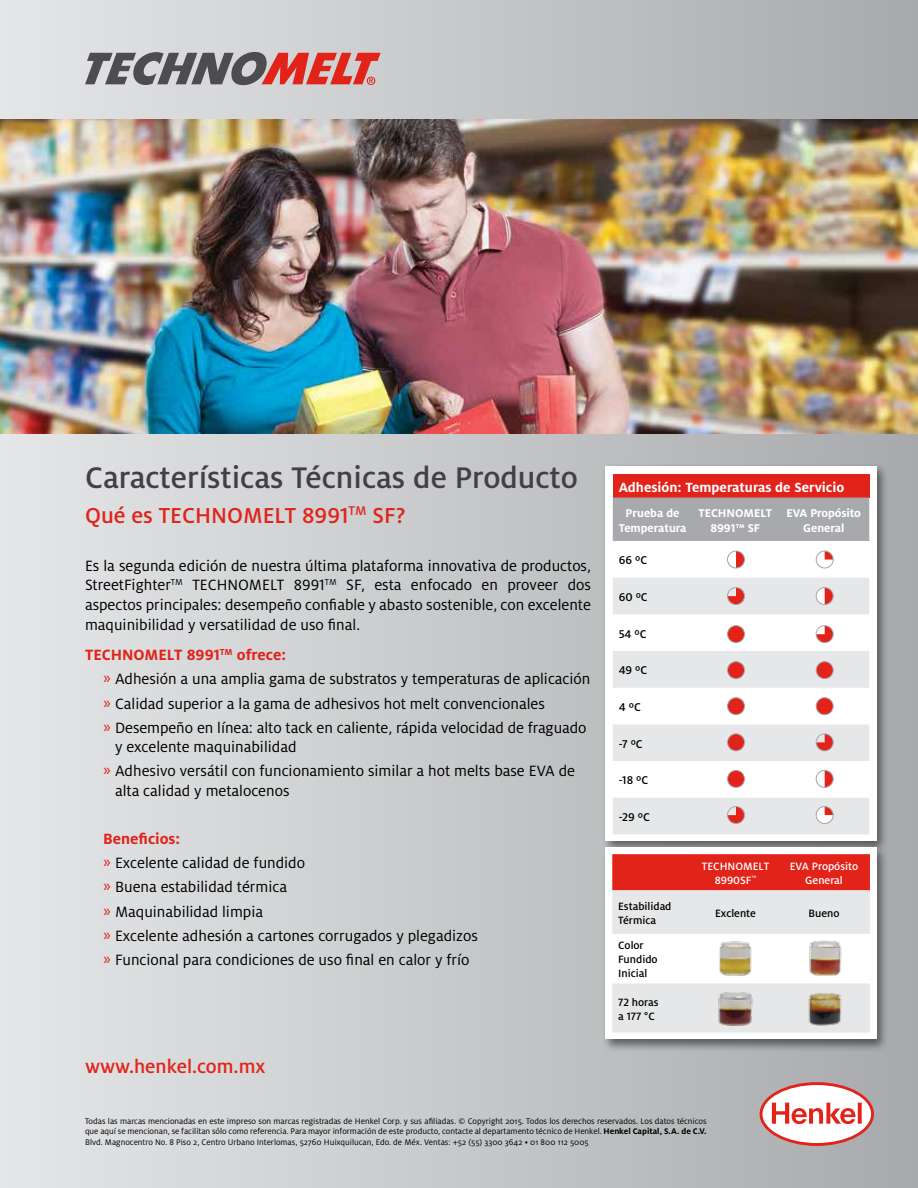
<style>
.page{position:relative;width:918px;height:1188px;background:#fff}
.page>*{position:absolute;margin:0;border:0;box-sizing:border-box;transform-origin:0 0}
.t1{font:500 33px "Henkel Milo";color:#414042}
.t2{font:500 24px "Henkel Milo";color:#e2231a}
.t3{font:500 21px "Henkel Milo";color:#e2231a}
.t4{font:16.5px/24px "Henkel Milo";color:#000}
.t5{font:700 14.7px "Henkel Milo";color:#fff}
.t6{font:700 12.45px/15px "Henkel Milo";color:#fff;text-align:center}
.t7{font:500 12.45px "Henkel Milo";color:#000}
.t8{font:500 11.7px/14.1px "Henkel Milo";color:#000}
.t9{font:500 11.7px/14.1px "Henkel Milo";color:#fff;text-align:center}
.t10{font:9px/10.8px "Henkel Milo";color:#000;text-align:justify}
.s1{font-weight:700;color:#e2231a}
.s2{color:#e2231a}
.s3{font-weight:700}
</style>
<div class="page">
<div style="left:0;top:0;width:918px;height:1188px;background:linear-gradient(to right,#e5e6e8,#a7aaac)"></div>
<svg style="left:85px;top:52px;width:296px;height:33px;background:#a57a7a"></svg>
<svg style="left:760px;top:1082px;width:114px;height:64px"></svg>
<img style="left:0;top:119px;width:918px;height:315px">
<div style="left:601px;top:463px;width:288px;height:391px;background:#000;opacity:.5"></div>
<div style="left:606px;top:466px;width:271px;height:375px;background:#fff"></div>
<div style="left:601px;top:845px;width:288px;height:207px;background:#000;opacity:.5"></div>
<div style="left:606px;top:848px;width:271px;height:191px;background:#fff"></div>
<div style="left:613px;top:474px;width:256px;height:24px;background:#e2231a"></div>
<div style="left:613px;top:498px;width:256px;height:43px;background:#a7a9ac"></div>
<svg style="left:613px;top:578px;width:256px;height:256px;fill:#e6e7e8"></svg>
<svg style="left:612px;top:854px;width:258px;height:179px"></svg>
<img style="left:716px;top:939px;width:38px;height:37px">
<img style="left:716px;top:990px;width:38px;height:38px">
<img style="left:806px;top:939px;width:38px;height:37px">
<img style="left:806px;top:990px;width:38px;height:38px">
<div style="left:728px;top:551px;width:17px;height:17px;background:#e2231a;border-radius:50%"></div>
<svg style="left:728px;top:551px;width:8px;height:17px"></svg>
<div style="left:727px;top:551px;width:18px;height:17px;border:1px solid #a7a9ac;border-radius:50%"></div>
<svg style="left:728px;top:588px;width:17px;height:17px"></svg>
<div style="left:727px;top:587px;width:18px;height:18px;border:1px solid #a7a9ac;border-radius:50%"></div>
<svg style="left:728px;top:807px;width:17px;height:17px"></svg>
<div style="left:727px;top:806px;width:18px;height:18px;border:1px solid #a7a9ac;border-radius:50%"></div>
<svg style="left:816px;top:734px;width:17px;height:17px"></svg>
<div style="left:816px;top:733px;width:18px;height:18px;border:1px solid #a7a9ac;border-radius:50%"></div>
<svg style="left:816px;top:626px;width:17px;height:17px"></svg>
<div style="left:816px;top:625px;width:18px;height:18px;border:1px solid #a7a9ac;border-radius:50%"></div>
<div style="left:816px;top:588px;width:17px;height:17px;background:#e2231a;border-radius:50%"></div>
<svg style="left:816px;top:588px;width:9px;height:17px"></svg>
<div style="left:816px;top:587px;width:18px;height:18px;border:1px solid #a7a9ac;border-radius:50%"></div>
<div style="left:728px;top:626px;width:17px;height:17px;background:#e2231a;border-radius:50%"></div>
<div style="left:727px;top:625px;width:18px;height:18px;border:1px solid #a7a9ac;border-radius:50%"></div>
<div style="left:728px;top:662px;width:17px;height:17px;background:#e2231a;border-radius:50%"></div>
<div style="left:727px;top:661px;width:18px;height:18px;border:1px solid #a7a9ac;border-radius:50%"></div>
<div style="left:816px;top:662px;width:17px;height:17px;background:#e2231a;border-radius:50%"></div>
<div style="left:816px;top:661px;width:18px;height:18px;border:1px solid #a7a9ac;border-radius:50%"></div>
<div style="left:728px;top:698px;width:17px;height:17px;background:#e2231a;border-radius:50%"></div>
<div style="left:727px;top:697px;width:18px;height:18px;border:1px solid #a7a9ac;border-radius:50%"></div>
<div style="left:816px;top:698px;width:17px;height:17px;background:#e2231a;border-radius:50%"></div>
<div style="left:816px;top:697px;width:18px;height:18px;border:1px solid #a7a9ac;border-radius:50%"></div>
<div style="left:728px;top:734px;width:17px;height:17px;background:#e2231a;border-radius:50%"></div>
<div style="left:727px;top:733px;width:18px;height:18px;border:1px solid #a7a9ac;border-radius:50%"></div>
<div style="left:728px;top:770px;width:17px;height:17px;background:#e2231a;border-radius:50%"></div>
<div style="left:727px;top:770px;width:18px;height:18px;border:1px solid #a7a9ac;border-radius:50%"></div>
<div style="left:816px;top:770px;width:17px;height:17px;background:#e2231a;border-radius:50%"></div>
<svg style="left:816px;top:770px;width:9px;height:17px"></svg>
<div style="left:816px;top:770px;width:18px;height:18px;border:1px solid #a7a9ac;border-radius:50%"></div>
<svg style="left:816px;top:551px;width:17px;height:17px"></svg>
<div style="left:816px;top:551px;width:18px;height:17px;border:1px solid #a7a9ac;border-radius:50%"></div>
<svg style="left:816px;top:807px;width:17px;height:17px"></svg>
<div style="left:816px;top:806px;width:18px;height:18px;border:1px solid #a7a9ac;border-radius:50%"></div>
<h1 class="t1" style="left:85px;top:460px;width:494px">Características Técnicas de Producto</h1>
<h2 class="t2" style="left:85px;top:503px;width:322px">Qué es TECHNOMELT 8991<sup>TM</sup> SF?</h2>
<p class="t4" style="left:85px;top:556px;width:508px;line-height:19.8px;text-align:justify">Es la segunda edición de nuestra última plataforma innovativa de productos, StreetFighter<sup>TM</sup> TECHNOMELT 8991<sup>TM</sup> SF, esta enfocado en proveer dos aspectos principales: desempeño confiable y abasto sostenible, con excelente maquinibilidad y versatilidad de uso final.</p>
<p class="t4" style="left:103px;top:643px;width:489px;text-indent:-18px"><span class="s1">TECHNOMELT 8991</span><sup>TM</sup> <span class="s1">ofrece:<br></span><span class="s2">»</span> Adhesión a una amplia gama de substratos y temperaturas de aplicación <span class="s2">»</span> Calidad superior a la gama de adhesivos hot melt convencionales<br><span class="s2">»</span> Desempeño en línea: alto tack en caliente, rápida velocidad de fraguado</p>
<p class="t4" style="left:103px;top:735px;width:474px;text-indent:12px">y excelente maquinabilidad<br><span class="s2">»</span> Adhesivo versátil con funcionamiento similar a hot melts base EVA de</p>
<p class="t4" style="left:115px;top:779px;width:176px">alta calidad y metalocenos</p>
<p class="t4" style="left:103px;top:827px;width:376px"><span class="s1">Beneficios:<br></span><span class="s2">»</span> Excelente calidad de fundido<br><span class="s2">»</span> Buena estabilidad térmica<br><span class="s2">»</span> Maquinabilidad limpia<br><span class="s2">»</span> Excelente adhesión a cartones corrugados y plegadizos <span class="s2">»</span> Funcional para condiciones de uso final en calor y frío</p>
<p class="t3" style="left:85px;top:1054px;width:182px">www.henkel.com.mx</p>
<p class="t5" style="left:619px;top:479px;width:227px">Adhesión: Temperaturas de Servicio</p>
<p class="t6" style="left:619px;top:505px;width:69px">Prueba de<br>Temperatura</p>
<p class="t6" style="left:698px;top:505px;width:75px">TECHNOMELT<br>8991™ SF</p>
<p class="t6" style="left:787px;top:505px;width:76px">EVA Propósito<br>General</p>
<p class="t7" style="left:619px;top:554px;width:30px">66 ºC</p>
<p class="t7" style="left:619px;top:590px;width:31px">60 ºC</p>
<p class="t7" style="left:619px;top:627px;width:29px">54 ºC</p>
<p class="t7" style="left:619px;top:664px;width:30px">49 ºC</p>
<p class="t7" style="left:619px;top:700px;width:24px">4 ºC</p>
<p class="t7" style="left:619px;top:737px;width:26px">-7 ºC</p>
<p class="t7" style="left:619px;top:774px;width:31px">-18 ºC</p>
<p class="t7" style="left:619px;top:810px;width:33px">-29 ºC</p>
<p class="t9" style="left:702px;top:859px;width:69px">TECHNOMELT<br>8990SF<sup>™</sup></p>
<p class="t9" style="left:790px;top:859px;width:70px">EVA Propósito<br>General</p>
<p class="t8" style="left:618px;top:899px;width:55px">Estabilidad<br>Térmica</p>
<p class="t8" style="left:715px;top:906px;width:42px">Exclente</p>
<p class="t8" style="left:808px;top:906px;width:33px">Bueno</p>
<p class="t8" style="left:618px;top:939px;width:41px">Color<br>Fundido<br>Inicial</p>
<p class="t8" style="left:618px;top:995px;width:42px">72 horas a 177 °C</p>
<p class="t10" style="left:85px;top:1115px;width:623px">Todas las marcas mencionadas en este impreso son marcas registradas de Henkel Corp. y sus afiliadas. © Copyright 2015. Todos los derechos reservados. Los datos técnicos que aquí se mencionan, se facilitan sólo como referencia. Para mayor información de este producto, contacte al departamento técnico de Henkel. <span class="s3">Henkel Capital, S.A. de C.V.<br></span>Blvd. Magnocentro No. 8 Piso 2, Centro Urbano Interlomas, 52760 Huixquilucan, Edo. de Méx. Ventas: +52 (55) 3300 3642 • 01 800 112 5005</p>
</div>
